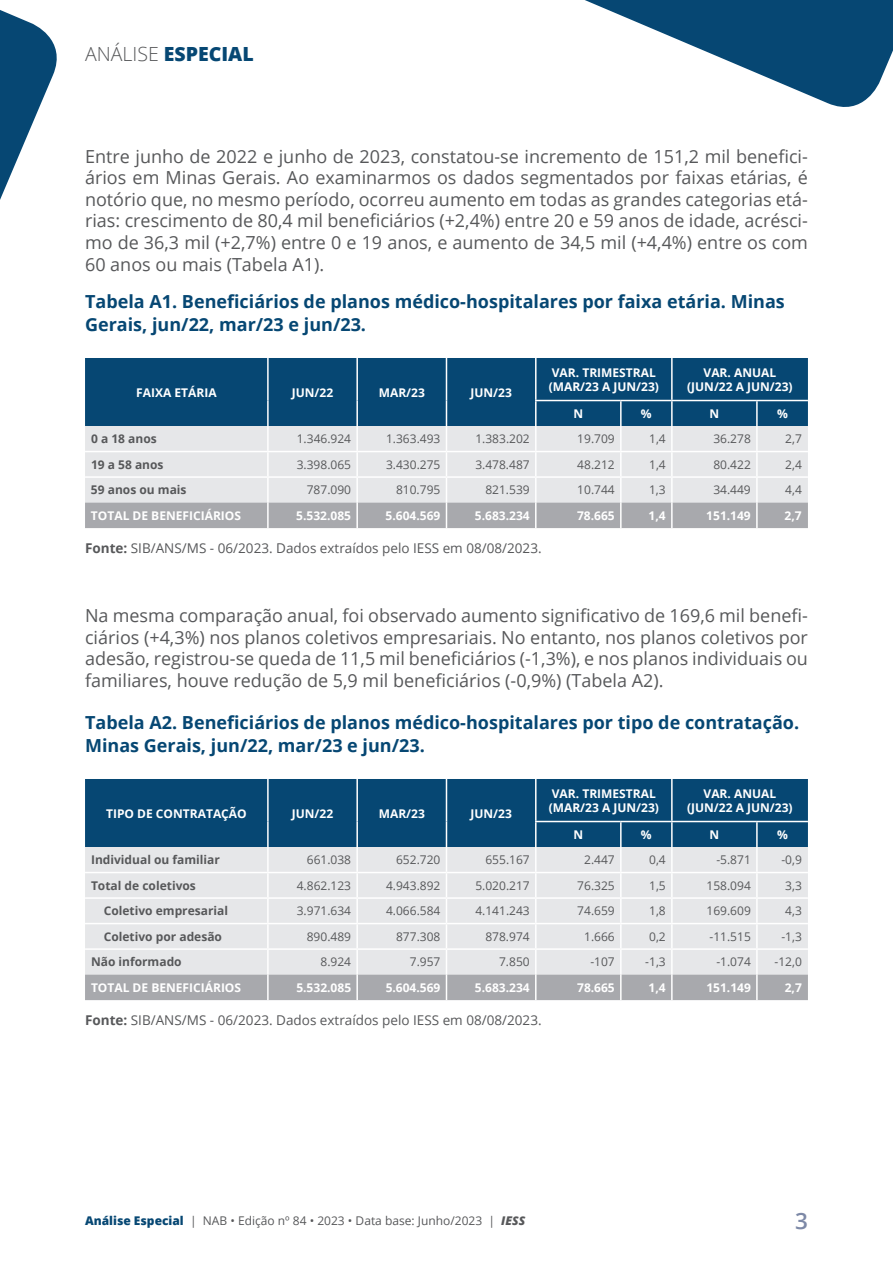
<style>
.page{position:relative;width:893px;height:1263px;background:#fff}
.page>*{position:absolute;margin:0;border:0;box-sizing:border-box;transform-origin:0 0}
.t1{font:600 22.5px "Open Sans";color:#7d89a7}
.t2{font:800 19.5px "Open Sans";color:#064773}
.t3{font:18px/21.6px "Open Sans";color:#57585a;text-align:justify}
.t4{font:700 18px/22.5px "Open Sans";color:#064773}
.t5{font:13.5px "Open Sans";color:#57585a}
.t6{font:12px "Open Sans";color:#57585a}
.t7{font:700 12px/14.4px "Open Sans";color:#fff;text-align:right}
.t8{font:700 12px "Open Sans";color:#57585a}
.s1{font-weight:300;color:#57585a}
.s2{font-weight:700}
.s3{font-weight:800;color:#064773}
.s4{font-weight:800;font-style:italic}
</style>
<div class="page">
<svg style="left:585px;top:0;width:308px;height:107px;fill:#064773"></svg>
<svg style="left:0;top:10px;width:57px;height:190px"></svg>
<div style="left:85px;top:358px;width:723px;height:42px;background:#064773"></div>
<hr style="left:267px;top:358px;width:2px;height:42px;background:#fff">
<hr style="left:356px;top:358px;width:2px;height:42px;background:#fff">
<hr style="left:671px;top:358px;width:2px;height:42px;background:#fff">
<hr style="left:446px;top:358px;width:1px;height:42px;background:#fff">
<hr style="left:535px;top:358px;width:1px;height:42px;background:#fff">
<svg style="left:85px;top:400px;width:723px;height:128px;background:#aebcc6"></svg>
<hr style="left:620px;top:503px;width:2px;height:25px;background:#fff">
<hr style="left:671px;top:503px;width:2px;height:25px;background:#fff">
<div style="left:85px;top:779px;width:723px;height:42px;background:#064773"></div>
<hr style="left:446px;top:779px;width:1px;height:42px;background:#fff">
<hr style="left:535px;top:779px;width:1px;height:42px;background:#fff">
<hr style="left:671px;top:779px;width:2px;height:42px;background:#fff">
<hr style="left:267px;top:779px;width:2px;height:42px;background:#fff">
<hr style="left:356px;top:779px;width:2px;height:42px;background:#fff">
<svg style="left:85px;top:821px;width:723px;height:179px;background:#bfc9d1"></svg>
<hr style="left:620px;top:974px;width:2px;height:26px;background:#fff">
<hr style="left:671px;top:974px;width:2px;height:26px;background:#fff">
<p class="t2" style="left:85px;top:39px;width:170px"><span class="s1">ANÁLISE</span> Especial</p>
<p class="t3" style="left:85px;top:145px;width:724px">Entre junho de 2022 e junho de 2023, constatou-se incremento de 151,2 mil benefici&shy;ários em Minas Gerais. Ao examinarmos os dados segmentados por faixas etárias, é notório que, no mesmo período, ocorreu aumento em todas as grandes categorias etá&shy;rias: crescimento de 80,4 mil beneficiários (+2,4%) entre 20 e 59 anos de idade, acrésci&shy;mo de 36,3 mil (+2,7%) entre 0 e 19 anos, e aumento de 34,5 mil (+4,4%) entre os com 60 anos ou mais (Tabela A1).</p>
<p class="t4" style="left:85px;top:290px;width:701px">Tabela A1. Beneficiários de planos médico-hospitalares por faixa etária. Minas<br>Gerais, jun/22, mar/23 e jun/23.</p>
<p class="t7" style="left:136px;top:385px;width:82px">faixa etária</p>
<p class="t7" style="left:292px;top:385px;width:43px">Jun/22</p>
<p class="t7" style="left:379px;top:385px;width:48px">Mar/23</p>
<p class="t7" style="left:470px;top:385px;width:43px">Jun/23</p>
<p class="t7" style="left:552px;top:365px;width:83px">Var. Trimestra</p>
<p class="t7" style="left:549px;top:365px;width:112px">l<br>(Mar/23 a Jun/23)</p>
<p class="t7" style="left:687px;top:365px;width:107px;text-align:center">Var. Anual (Jun/22 a Jun/23)</p>
<p class="t7" style="left:573px;top:406px;width:9px">N</p>
<p class="t7" style="left:641px;top:406px;width:12px">%</p>
<p class="t7" style="left:709px;top:406px;width:9px">N</p>
<p class="t7" style="left:777px;top:406px;width:12px">%</p>
<p class="t8" style="left:91px;top:431px;width:67px">0 a 18 anos</p>
<p class="t6" style="left:297px;top:431px;width:56px">1.346.924</p>
<p class="t6" style="left:386px;top:431px;width:56px">1.363.493</p>
<p class="t6" style="left:475px;top:431px;width:56px">1.383.202</p>
<p class="t6" style="left:577px;top:431px;width:39px">19.709</p>
<p class="t6" style="left:649px;top:431px;width:18px">1,4</p>
<p class="t6" style="left:713px;top:431px;width:39px">36.278</p>
<p class="t6" style="left:785px;top:431px;width:18px">2,7</p>
<p class="t8" style="left:91px;top:456px;width:74px">19 a 58 anos</p>
<p class="t6" style="left:297px;top:456px;width:56px">3.398.065</p>
<p class="t6" style="left:386px;top:456px;width:56px">3.430.275</p>
<p class="t6" style="left:475px;top:456px;width:56px">3.478.487</p>
<p class="t6" style="left:577px;top:456px;width:39px">48.212</p>
<p class="t6" style="left:649px;top:456px;width:18px">1,4</p>
<p class="t6" style="left:713px;top:456px;width:39px">80.422</p>
<p class="t6" style="left:785px;top:456px;width:18px">2,4</p>
<p class="t8" style="left:91px;top:482px;width:97px">59 anos ou mais</p>
<p class="t6" style="left:307px;top:482px;width:46px">787.090</p>
<p class="t6" style="left:396px;top:482px;width:46px">810.795</p>
<p class="t6" style="left:485px;top:482px;width:46px">821.539</p>
<p class="t6" style="left:577px;top:482px;width:39px">10.744</p>
<p class="t6" style="left:649px;top:482px;width:18px">1,3</p>
<p class="t6" style="left:713px;top:482px;width:39px">34.449</p>
<p class="t6" style="left:785px;top:482px;width:18px">4,4</p>
<p class="t7" style="left:91px;top:508px;width:152px">Total de Beneficiários</p>
<p class="t7" style="left:296px;top:508px;width:56px">5.532.085</p>
<p class="t7" style="left:386px;top:508px;width:56px">5.604.569</p>
<p class="t7" style="left:475px;top:508px;width:56px">5.683.234</p>
<p class="t7" style="left:577px;top:508px;width:39px">78.665</p>
<p class="t7" style="left:649px;top:508px;width:19px">1,4</p>
<p class="t7" style="left:706px;top:508px;width:46px">151.149</p>
<p class="t7" style="left:785px;top:508px;width:19px">2,7</p>
<p class="t5" style="left:85px;top:539px;width:458px"><span class="s2">Fonte:</span> SIB/ANS/MS - 06/2023. Dados extraídos pelo IESS em 08/08/2023.</p>
<p class="t3" style="left:85px;top:604px;width:724px">Na mesma comparação anual, foi observado aumento significativo de 169,6 mil benefi&shy;ciários (+4,3%) nos planos coletivos empresariais. No entanto, nos planos coletivos por adesão, registrou-se queda de 11,5 mil beneficiários (-1,3%), e nos planos individuais ou familiares, houve redução de 5,9 mil beneficiários (-0,9%) (Tabela A2).</p>
<p class="t4" style="left:85px;top:711px;width:716px">Tabela A2. Beneficiários de planos médico-hospitalares por tipo de contratação.<br>Minas Gerais, jun/22, mar/23 e jun/23.</p>
<p class="t7" style="left:106px;top:806px;width:142px">tipo de contratação</p>
<p class="t7" style="left:292px;top:806px;width:43px">Jun/22</p>
<p class="t7" style="left:379px;top:806px;width:48px">Mar/23</p>
<p class="t7" style="left:470px;top:806px;width:43px">Jun/23</p>
<p class="t7" style="left:552px;top:786px;width:83px">Var. Trimestra</p>
<p class="t7" style="left:549px;top:786px;width:112px">l<br>(Mar/23 a Jun/23)</p>
<p class="t7" style="left:687px;top:786px;width:107px;text-align:center">Var. Anual (Jun/22 a Jun/23)</p>
<p class="t7" style="left:573px;top:827px;width:9px">N</p>
<p class="t7" style="left:641px;top:827px;width:12px">%</p>
<p class="t7" style="left:709px;top:827px;width:9px">N</p>
<p class="t7" style="left:777px;top:827px;width:12px">%</p>
<p class="t8" style="left:91px;top:851px;width:130px">Individual ou familiar</p>
<p class="t6" style="left:307px;top:852px;width:46px">661.038</p>
<p class="t6" style="left:396px;top:852px;width:46px">652.720</p>
<p class="t6" style="left:485px;top:852px;width:46px">655.167</p>
<p class="t6" style="left:584px;top:852px;width:32px">2.447</p>
<p class="t6" style="left:649px;top:852px;width:18px">0,4</p>
<p class="t6" style="left:716px;top:852px;width:36px">-5.871</p>
<p class="t6" style="left:781px;top:852px;width:22px">-0,9</p>
<p class="t8" style="left:91px;top:877px;width:106px">Total de coletivos</p>
<p class="t6" style="left:297px;top:877px;width:56px">4.862.123</p>
<p class="t6" style="left:386px;top:877px;width:56px">4.943.892</p>
<p class="t6" style="left:475px;top:877px;width:56px">5.020.217</p>
<p class="t6" style="left:577px;top:877px;width:39px">76.325</p>
<p class="t6" style="left:649px;top:877px;width:18px">1,5</p>
<p class="t6" style="left:706px;top:877px;width:46px">158.094</p>
<p class="t6" style="left:785px;top:877px;width:18px">3,3</p>
<p class="t8" style="left:104px;top:902px;width:126px">Coletivo empresarial</p>
<p class="t6" style="left:297px;top:903px;width:56px">3.971.634</p>
<p class="t6" style="left:386px;top:903px;width:56px">4.066.584</p>
<p class="t6" style="left:475px;top:903px;width:56px">4.141.243</p>
<p class="t6" style="left:577px;top:903px;width:39px">74.659</p>
<p class="t6" style="left:649px;top:903px;width:18px">1,8</p>
<p class="t6" style="left:706px;top:903px;width:46px">169.609</p>
<p class="t6" style="left:785px;top:903px;width:18px">4,3</p>
<p class="t8" style="left:104px;top:928px;width:120px">Coletivo por adesão</p>
<p class="t6" style="left:307px;top:928px;width:46px">890.489</p>
<p class="t6" style="left:396px;top:928px;width:46px">877.308</p>
<p class="t6" style="left:485px;top:928px;width:46px">878.974</p>
<p class="t6" style="left:584px;top:928px;width:32px">1.666</p>
<p class="t6" style="left:649px;top:928px;width:18px">0,2</p>
<p class="t6" style="left:709px;top:928px;width:43px">-11.515</p>
<p class="t6" style="left:781px;top:928px;width:22px">-1,3</p>
<p class="t8" style="left:91px;top:953px;width:92px">Não informado</p>
<p class="t6" style="left:320px;top:954px;width:32px">8.924</p>
<p class="t6" style="left:410px;top:954px;width:32px">7.957</p>
<p class="t6" style="left:499px;top:954px;width:32px">7.850</p>
<p class="t6" style="left:590px;top:954px;width:26px">-107</p>
<p class="t6" style="left:645px;top:954px;width:22px">-1,3</p>
<p class="t6" style="left:716px;top:954px;width:36px">-1.074</p>
<p class="t6" style="left:774px;top:954px;width:29px">-12,0</p>
<p class="t7" style="left:91px;top:980px;width:152px">Total de Beneficiários</p>
<p class="t7" style="left:296px;top:980px;width:56px">5.532.085</p>
<p class="t7" style="left:386px;top:980px;width:56px">5.604.569</p>
<p class="t7" style="left:475px;top:980px;width:56px">5.683.234</p>
<p class="t7" style="left:577px;top:980px;width:39px">78.665</p>
<p class="t7" style="left:649px;top:980px;width:19px">1,4</p>
<p class="t7" style="left:706px;top:980px;width:46px">151.149</p>
<p class="t7" style="left:785px;top:980px;width:19px">2,7</p>
<p class="t5" style="left:85px;top:1011px;width:458px"><span class="s2">Fonte:</span> SIB/ANS/MS - 06/2023. Dados extraídos pelo IESS em 08/08/2023.</p>
<p class="t6" style="left:85px;top:1212px;width:442px"><span class="s3">Análise Especial</span> | NAB • Edição nº 84 • 2023 • Data base: Junho/2023 | <span class="s4">IESS</span></p>
<p class="t1" style="left:795px;top:1205px;width:14px">3</p>
</div>
